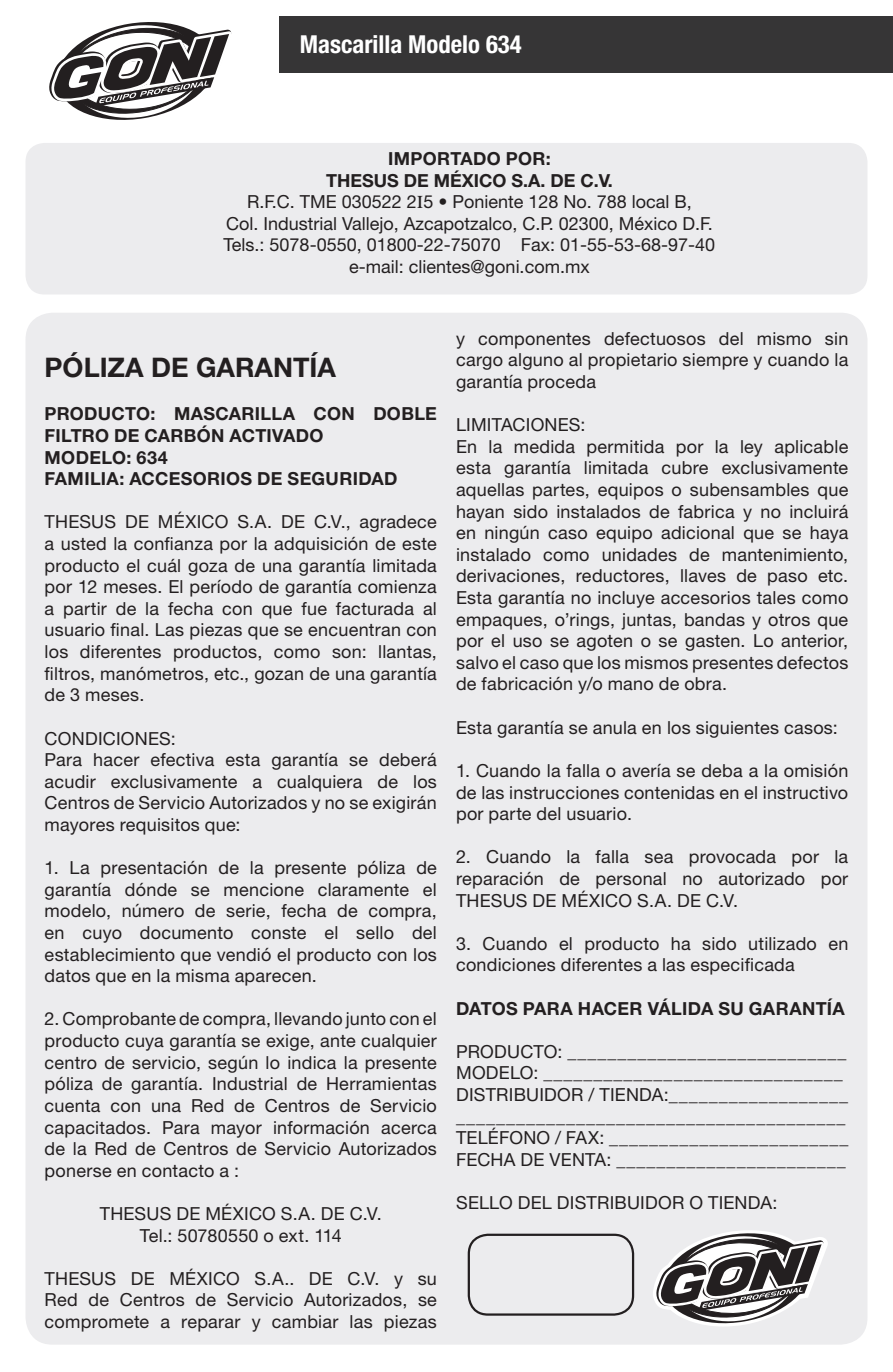
<style>
.page{position:relative;width:893px;height:1372px;background:#fff}
.page>*{position:absolute;margin:0;border:0;box-sizing:border-box;transform-origin:0 0}
.basico{font:700 27px "Helvetica Neue LT Std";color:#231f20}
.t1{font:700 condensed 24.75px "Helvetica Neue LT Std";color:#fff}
.basico-2{font:18px/21.6px "Helvetica Neue LT Std";letter-spacing:.01em;color:#231f20;text-align:justify}
.basico-3{font:700 18px/21.6px "Helvetica Neue LT Std";letter-spacing:.02em;color:#231f20}
.basico-4{font:700 18px "Helvetica Neue LT Std";color:#231f20}
.s1{font-family:"Bask Old Face"}
</style>
<div class="page">
<div style="left:279px;top:16px;width:614px;height:57px;background:#363536"></div>
<div style="left:26px;top:143px;width:841px;height:151px;background:#ececee;border-radius:19px"></div>
<div style="left:26px;top:313px;width:841px;height:1031px;background:#ececee;border-radius:27px"></div>
<svg style="left:49px;top:22px;width:183px;height:98px"></svg>
<div style="left:468px;top:1233px;width:166px;height:82px;border:2px solid #231f20;border-radius:19px"></div>
<svg style="left:653px;top:1230px;width:175px;height:96px"></svg>
<p class="t1" style="left:300px;top:29px;width:223px">Mascarilla Modelo 634</p>
<p class="basico-3" style="left:388px;top:147px;width:164px">IMPORTADO POR:</p>
<p class="basico-4" style="left:326px;top:169px;width:288px">THESUS DE MÉXICO S.A. DE C.V.</p>
<p class="basico-2" style="left:247px;top:191px;width:446px">R.F.C. TME 030522 2<span class="s1">I</span>5 • Poniente 128 No. 788 local B,</p>
<p class="basico-2" style="left:226px;top:212px;width:488px">Col. Industrial Vallejo, Azcapotzalco, C.P. 02300, México D.F.</p>
<p class="basico-2" style="left:224px;top:234px;width:493px">Tels.: 5078-0550, 01800-22-75070 Fax: 01-55-53-68-97-40</p>
<p class="basico-2" style="left:349px;top:255px;width:242px">e-mail: clientes@goni.com.mx</p>
<p class="basico" style="left:45px;top:351px;width:293px">PÓLIZA DE GARANTÍA</p>
<p class="basico-3" style="left:45px;top:402px;width:394px">PRODUCTO: MASCARILLA CON DOBLE<br>FILTRO DE CARBÓN ACTIVADO</p>
<p class="basico-3" style="left:45px;top:446px;width:125px">MODELO: 634</p>
<p class="basico-3" style="left:45px;top:467px;width:354px">FAMILIA: ACCESORIOS DE SEGURIDAD</p>
<p class="basico-2" style="left:45px;top:511px;width:394px">THESUS DE MÉXICO S.A. DE C.V., agradece a usted la confianza por la adquisición de este producto el cuál goza de una garantía limitada por 12 meses. El período de garantía comienza a partir de la fecha con que fue facturada al usuario final. Las piezas que se encuentran con los diferentes productos, como son: llantas, filtros, manómetros, etc., gozan de una garantía de 3 meses.</p>
<p class="basico-2" style="left:45px;top:727px;width:133px">CONDICIONES:</p>
<p class="basico-2" style="left:45px;top:748px;width:394px">Para hacer efectiva esta garantía se deberá acudir exclusivamente a cualquiera de los Centros de Servicio Autorizados y no se exigirán mayores requisitos que:</p>
<p class="basico-2" style="left:45px;top:856px;width:394px">1. La presentación de la presente póliza de garantía dónde se mencione claramente el modelo, número de serie, fecha de compra, en cuyo documento conste el sello del establecimiento que vendió el producto con los datos que en la misma aparecen.</p>
<p class="basico-2" style="left:45px;top:1007px;width:394px">2. Comprobante de compra, llevando junto con el producto cuya garantía se exige, ante cualquier centro de servicio, según lo indica la presente póliza de garantía. Industrial de Herramientas cuenta con una Red de Centros de Servicio capacitados. Para mayor información acerca de la Red de Centros de Servicio Autorizados ponerse en contacto a :</p>
<p class="basico-2" style="left:100px;top:1202px;width:283px">THESUS DE MÉXICO S.A. DE C.V.</p>
<p class="basico-2" style="left:140px;top:1223px;width:204px">Tel.: 50780550 o ext. 114</p>
<p class="basico-2" style="left:45px;top:1267px;width:394px">THESUS DE MÉXICO S.A.. DE C.V. y su Red de Centros de Servicio Autorizados, se compromete a reparar y cambiar las piezas</p>
<p class="basico-2" style="left:456px;top:327px;width:394px">y componentes defectuosos del mismo sin cargo alguno al propietario siempre y cuando la garantía proceda</p>
<p class="basico-2" style="left:456px;top:413px;width:131px">LIMITACIONES:</p>
<p class="basico-2" style="left:456px;top:435px;width:394px">En la medida permitida por la ley aplicable esta garantía limitada cubre exclusivamente aquellas partes, equipos o subensambles que hayan sido instalados de fabrica y no incluirá en ningún caso equipo adicional que se haya instalado como unidades de mantenimiento, derivaciones, reductores, llaves de paso etc.<br>Esta garantía no incluye accesorios tales como empaques, o’rings, juntas, bandas y otros que por el uso se agoten o se gasten. Lo anterior, salvo el caso que los mismos presentes defectos de fabricación y/o mano de obra.</p>
<p class="basico-2" style="left:456px;top:716px;width:383px">Esta garantía se anula en los siguientes casos:</p>
<p class="basico-2" style="left:456px;top:759px;width:394px">1. Cuando la falla o avería se deba a la omisión de las instrucciones contenidas en el instructivo por parte del usuario.</p>
<p class="basico-2" style="left:456px;top:845px;width:394px">2. Cuando la falla sea provocada por la reparación de personal no autorizado por THESUS DE MÉXICO S.A. DE C.V.</p>
<p class="basico-2" style="left:456px;top:932px;width:394px">3. Cuando el producto ha sido utilizado en condiciones diferentes a las especificada</p>
<p class="basico-3" style="left:456px;top:996px;width:390px">DATOS PARA HACER VÁLIDA SU GARANTÍA</p>
<p class="basico-2" style="left:456px;top:1040px;width:392px">PRODUCTO: ____________________________</p>
<p class="basico-2" style="left:456px;top:1061px;width:388px">MODELO: ______________________________</p>
<p class="basico-2" style="left:456px;top:1083px;width:393px">DISTRIBUIDOR / TIENDA:__________________</p>
<p class="basico-2" style="left:456px;top:1105px;width:391px">_______________________________________</p>
<p class="basico-2" style="left:456px;top:1126px;width:394px">TELÉFONO / FAX: ________________________</p>
<p class="basico-2" style="left:456px;top:1148px;width:391px">FECHA DE VENTA: _______________________</p>
<p class="basico-2" style="left:456px;top:1191px;width:323px">SELLO DEL DISTRIBUIDOR O TIENDA:</p>
</div>
